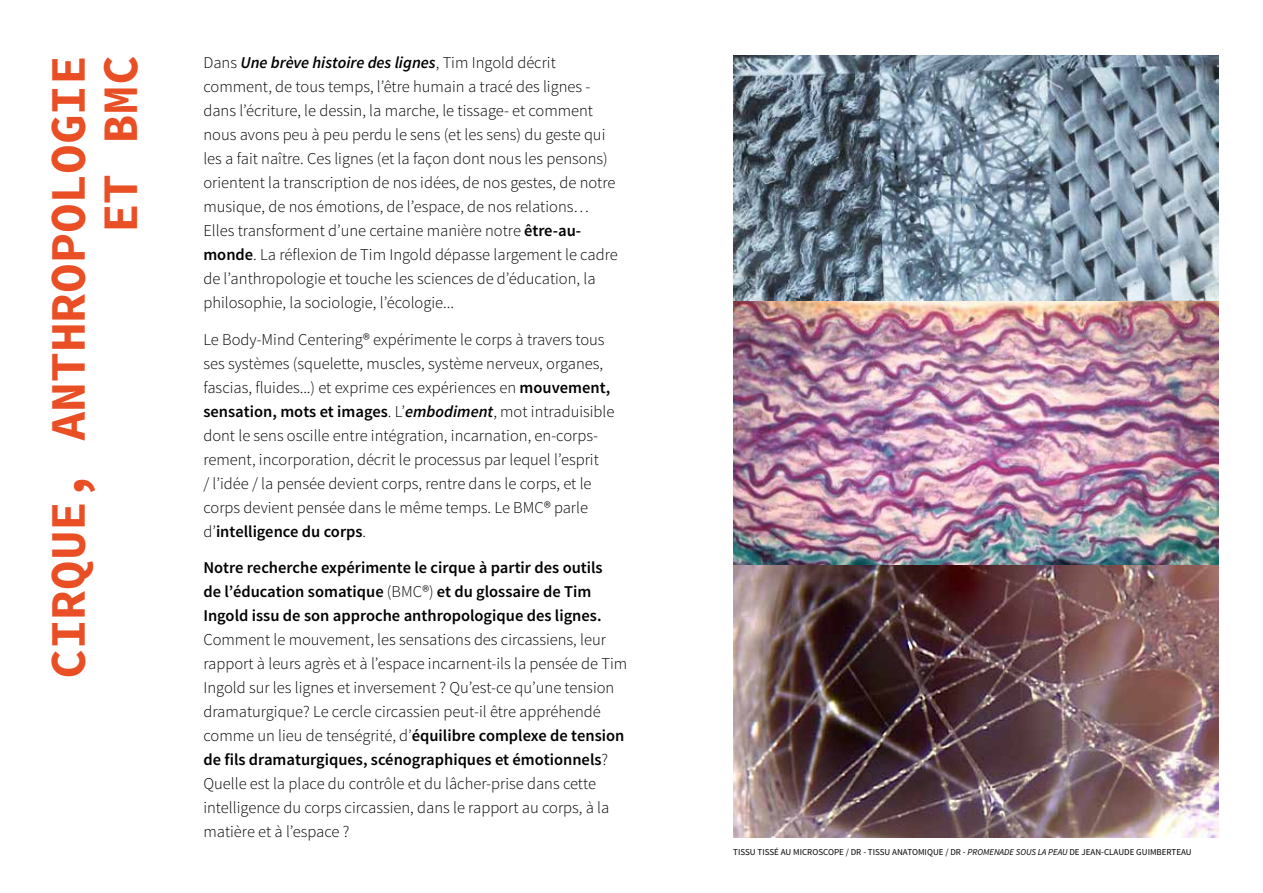
<style>
.page{position:relative;width:1263px;height:893px;background:#fff}
.page>*{position:absolute;margin:0;border:0;box-sizing:border-box;transform-origin:0 0}
.t1{font:700 49.5px/52.5px "Source Code Pro";color:#e94e24;text-align:right}
.t2{font:300 16.5px/24px "Source Sans Pro";color:#000}
.t3{font:600 16.5px/24px "Source Sans Pro";color:#000}
.t4{font:9px "Source Sans Pro";color:#000001}
.s1{font-weight:600;font-style:italic}
.s2{font-weight:600}
.s3{font-weight:300}
.s4{font-style:italic}
</style>
<div class="page">
<img style="left:733px;top:300px;width:485px;height:266px">
<img style="left:733px;top:55px;width:485px;height:245px">
<img style="left:733px;top:566px;width:485px;height:272px">
<h1 class="t1" style="left:42px;top:679px;width:625px;rotate:-90deg">CIRQUE, ANTHROPOLOGIE<br>ET BMC</h1>
<p class="t2" style="left:203px;top:50px;width:416px">Dans <span class="s1">Une brève histoire des lignes</span>, Tim Ingold décrit comment, de tous temps, l’être humain a tracé des lignes - dans l’écriture, le dessin, la marche, le tissage- et comment nous avons peu à peu perdu le sens (et les sens) du geste qui les a fait naître. Ces lignes (et la façon dont nous les pensons) orientent la transcription de nos idées, de nos gestes, de notre musique, de nos émotions, de l’espace, de nos relations… Elles transforment d’une certaine manière notre <span class="s2">être-au&shy;monde</span>. La réflexion de Tim Ingold dépasse largement le cadre de l’anthropologie et touche les sciences de d’éducation, la philosophie, la sociologie, l’écologie...</p>
<p class="t2" style="left:203px;top:327px;width:413px">Le Body-Mind Centering® expérimente le corps à travers tous ses systèmes (squelette, muscles, système nerveux, organes, fascias, fluides...) et exprime ces expériences en <span class="s2">mouvement, sensation, mots et images</span>. L’<span class="s1">embodiment</span>, mot intraduisible dont le sens oscille entre intégration, incarnation, en-corps&shy;rement, incorporation, décrit le processus par lequel l’esprit<br>/ l’idée / la pensée devient corps, rentre dans le corps, et le corps devient pensée dans le même temps. Le BMC® parle d’<span class="s2">intelligence du corps</span>.</p>
<p class="t3" style="left:203px;top:556px;width:401px">Notre recherche expérimente le cirque à partir des outils de l’éducation somatique <span class="s3">(BMC®)</span> et du glossaire de Tim<br>Ingold issu de son approche anthropologique des lignes.</p>
<p class="t2" style="left:203px;top:628px;width:425px">Comment le mouvement, les sensations des circassiens, leur rapport à leurs agrès et à l’espace incarnent-ils la pensée de Tim Ingold sur les lignes et inversement ? Qu’est-ce qu’une tension dramaturgique? Le cercle circassien peut-il être appréhendé comme un lieu de tenségrité, d’<span class="s2">équilibre complexe de tension de fils dramaturgiques, scénographiques et émotionnels</span>?<br>Quelle est la place du contrôle et du lâcher-prise dans cette intelligence du corps circassien, dans le rapport au corps, à la matière et à l’espace ?</p>
<p class="t4" style="left:733px;top:847px;width:460px">TISSU TISSÉ AU MICROSCOPE / DR - TISSU ANATOMIQUE / DR - <span class="s4">PROMENADE SOUS LA PEAU</span> DE JEAN-CLAUDE GUIMBERTEAU</p>
</div>
